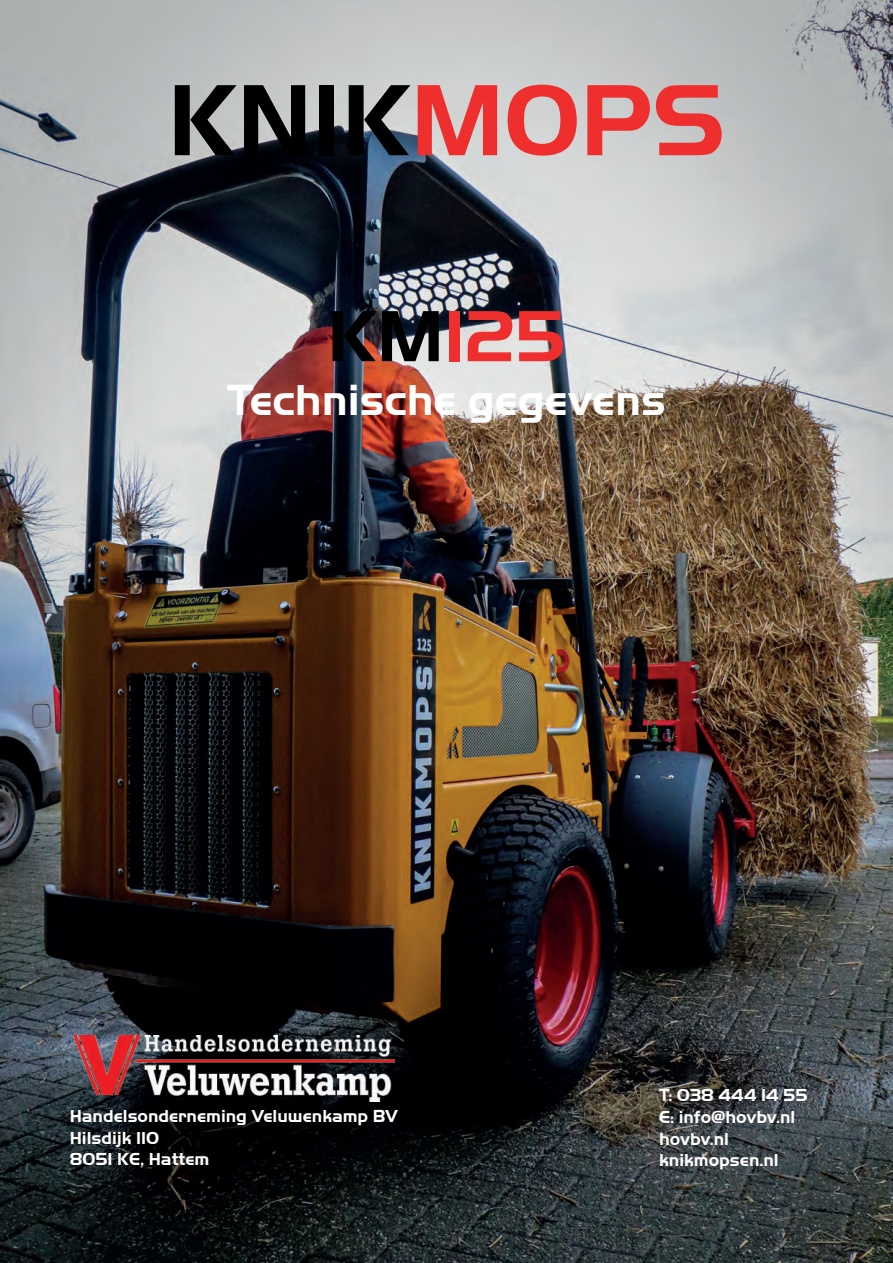
<style>
.page{position:relative;width:893px;height:1263px;background:#fff}
.page>*{position:absolute;margin:0;border:0;box-sizing:border-box;transform-origin:0 0}
.t1{font:700 105px "Handel Got D";color:#000001}
.t2{font:700 75.15px "Handel Got D";color:#ee2f2d}
.t3{font:700 45px "Handel Got D";color:#fff}
.t4{font:700 18px/21.6px "Handel Got D";color:#fff}
.s1{color:#ee2f2d}
.s2{color:#000001}
</style>
<div class="page">
<img style="left:0;top:0;width:893px;height:1263px">
<img style="left:74px;top:1035px;width:320px;height:66px">
<h1 class="t1" style="left:168px;top:61px;width:559px">KNIK<span class="s1">MOPS</span></h1>
<h2 class="t2" style="left:327px;top:294px;width:240px"><span class="s2">KM</span>125</h2>
<h3 class="t3" style="left:227px;top:375px;width:440px">Technische gegevens</h3>
<p class="t4" style="left:70px;top:1105px;width:330px">Handelsonderneming Veluwenkamp BV<br>Hilsdijk 110<br>8051 KE, Hattem</p>
<p class="t4" style="left:659px;top:1084px;width:150px">T: 038 444 14 55<br>E: info@hovbv.nl hovbv.nl knikmopsen.nl</p>
</div>
